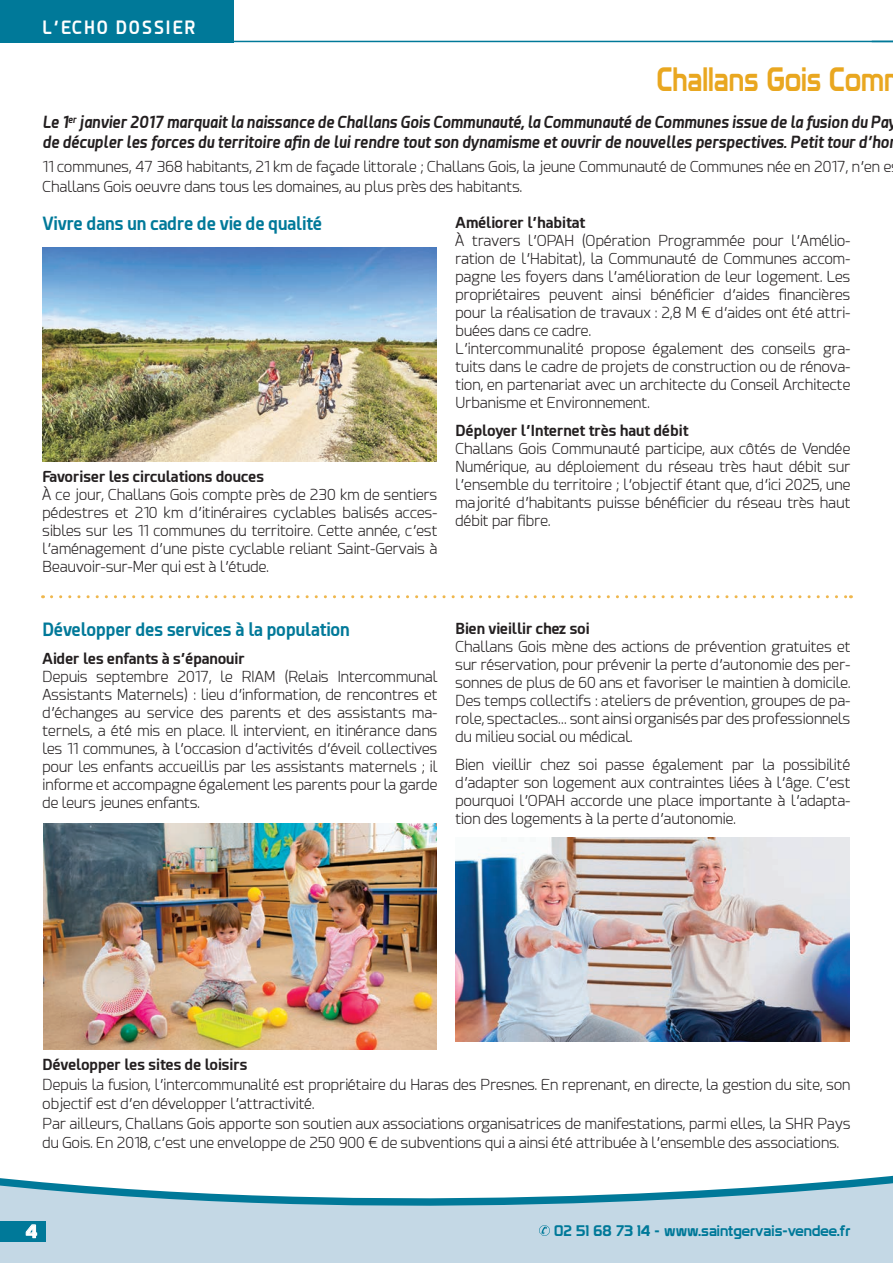
<style>
.page{position:relative;width:893px;height:1263px;background:#fff}
.page>*{position:absolute;margin:0;border:0;box-sizing:border-box;transform-origin:0 0}
.t1{font:33px "Prototype";color:#e9a720;scale:.85 1}
.t2{font:700 18.15px "Esphimere";letter-spacing:.125em;color:#fff;scale:.91 1}
.t3{font:700 18px "Esphimere";color:#007999;scale:.95 1}
.t4{font:18px "Prototype";color:#fff}
.t5{font:italic 700 16.5px/19.5px "Esphimere";color:#231f20;scale:.91 1}
.t6{font:300 15px/18px "Esphimere";color:#231f20;text-align:justify}
.t7{font:700 15px "Esphimere";color:#231f20}
.t8{font:15px "Prototype";color:#007999}
</style>
<div class="page">
<svg style="left:0;top:1176px;width:893px;height:7px"></svg>
<svg style="left:0;top:1183px;width:893px;height:80px;background:#b9d3e1"></svg>
<svg style="left:539px;top:1225px;width:11px;height:11px"></svg>
<div style="left:0;top:1221px;width:46px;height:21px;background:#007999"></div>
<svg style="left:25px;top:1224px;width:12px;height:14px"></svg>
<div style="left:0;top:0;width:234px;height:42px;background:#007999"></div>
<hr style="left:0;top:41px;width:893px;height:1px;background:#007999">
<img style="left:43px;top:248px;width:393px;height:214px">
<img style="left:44px;top:824px;width:392px;height:225px">
<img style="left:455px;top:837px;width:394px;height:205px">
<svg style="left:51px;top:595px;width:800px;height:3px"></svg>
<p class="t2" style="left:43px;top:16px;width:170px">L’ECHO DOSSIER</p>
<h1 class="t1" style="left:657px;top:59px;width:269px">Challans Gois Com</h1>
<p class="t5" style="left:43px;top:112px;width:939px">Le 1<sup>er</sup> janvier 2017 marquait la naissance de Challans Gois Communauté, la Communauté de Communes issue de la fusion du Pa de décupler les forces du territoire afin de lui rendre tout son dynamisme et ouvrir de nouvelles perspectives. Petit tour d’hor</p>
<p class="t6" style="left:43px;top:157px;width:850px;line-height:19.5px">11 communes, 47 368 habitants, 21 km de façade littorale ; Challans Gois, la jeune Communauté de Communes née en 2017, n’en e<br>Challans Gois oeuvre dans tous les domaines, au plus près des habitants.</p>
<p class="t3" style="left:43px;top:213px;width:296px">Vivre dans un cadre de vie de qualité</p>
<p class="t7" style="left:43px;top:467px;width:223px">Favoriser les circulations douces</p>
<p class="t6" style="left:43px;top:485px;width:396px">À ce jour, Challans Gois compte près de 230 km de sentiers pédestres et 210 km d’itinéraires cyclables balisés acces&shy;sibles sur les 11 communes du territoire. Cette année, c’est l’aménagement d’une piste cyclable reliant Saint-Gervais à Beauvoir-sur-Mer qui est à l’étude.</p>
<p class="t7" style="left:455px;top:213px;width:131px">Améliorer l’habitat</p>
<p class="t6" style="left:455px;top:232px;width:396px;text-align:left">À travers l’OPAH (Opération Programmée pour l’Amélio&shy;ration de l’Habitat), la Communauté de Communes accom&shy;pagne les foyers dans l’amélioration de leur logement. Les propriétaires peuvent ainsi bénéficier d’aides financières pour la réalisation de travaux : 2,8 M € d’aides ont été attri&shy;buées dans ce cadre.<br>L’intercommunalité propose également des conseils gra&shy;tuits dans le cadre de projets de construction ou de rénova&shy;tion, en partenariat avec un architecte du Conseil Architecte Urbanisme et Environnement.</p>
<p class="t7" style="left:455px;top:421px;width:234px">Déployer l’Internet très haut débit</p>
<p class="t6" style="left:455px;top:440px;width:396px">Challans Gois Communauté participe, aux côtés de Vendée Numérique, au déploiement du réseau très haut débit sur l’ensemble du territoire ; l’objectif étant que, d’ici 2025, une majorité d’habitants puisse bénéficier du réseau très haut débit par fibre.</p>
<p class="t3" style="left:43px;top:618px;width:325px">Développer des services à la population</p>
<p class="t7" style="left:43px;top:649px;width:204px">Aider les enfants à s’épanouir</p>
<p class="t6" style="left:43px;top:667px;width:396px">Depuis septembre 2017, le RIAM (Relais Intercommunal Assistants Maternels) : lieu d’information, de rencontres et d’échanges au service des parents et des assistants ma&shy;ternels, a été mis en place. Il intervient, en itinérance dans les 11 communes, à l’occasion d’activités d’éveil collectives pour les enfants accueillis par les assistants maternels ; il informe et accompagne également les parents pour la garde de leurs jeunes enfants.</p>
<p class="t7" style="left:455px;top:619px;width:136px">Bien vieillir chez soi</p>
<p class="t6" style="left:455px;top:638px;width:396px">Challans Gois mène des actions de prévention gratuites et sur réservation, pour prévenir la perte d’autonomie des per&shy;sonnes de plus de 60 ans et favoriser le maintien à domicile.<br>Des temps collectifs : ateliers de prévention, groupes de pa&shy;role, spectacles… sont ainsi organisés par des professionnels du milieu social ou médical.</p>
<p class="t6" style="left:455px;top:755px;width:396px">Bien vieillir chez soi passe également par la possibilité d’adapter son logement aux contraintes liées à l’âge. C’est pourquoi l’OPAH accorde une place importante à l’adapta&shy;tion des logements à la perte d’autonomie.</p>
<p class="t7" style="left:43px;top:1055px;width:207px">Développer les sites de loisirs</p>
<p class="t6" style="left:43px;top:1075px;width:809px;line-height:19.5px;text-align:left">Depuis la fusion, l’intercommunalité est propriétaire du Haras des Presnes. En reprenant, en directe, la gestion du site, son objectif est d’en développer l’attractivité.<br>Par ailleurs, Challans Gois apporte son soutien aux associations organisatrices de manifestations, parmi elles, la SHR Pays du Gois. En 2018, c’est une enveloppe de 250 900 € de subventions qui a ainsi été attribuée à l’ensemble des associations.</p>
<p class="t4" style="left:26px;top:1220px;width:13px">4</p>
<p class="t8" style="left:554px;top:1221px;width:298px">02 51 68 73 14 - www.saintgervais-vendee.fr</p>
</div>
